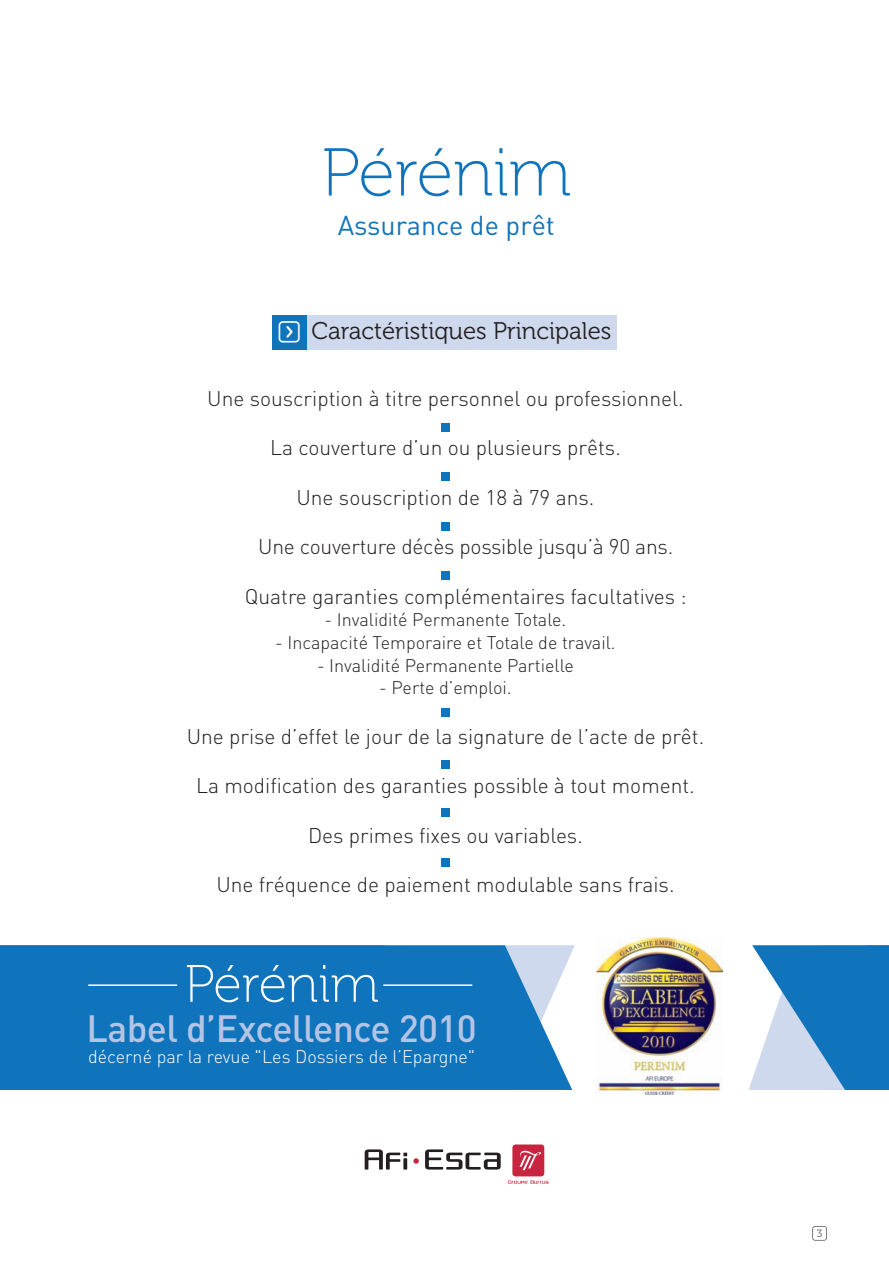
<style>
.page{position:relative;width:889px;height:1263px;background:#fff}
.page>*{position:absolute;margin:0;border:0;box-sizing:border-box;transform-origin:0 0}
.t1{font:67.5px "Museo 100";color:#1074bc}
.t2{font:52.5px "Museo 100";color:#fff}
.t3{font:500 37.5px "DIN";letter-spacing:-.015em;color:#b4c4e4}
.t4{font:27px "DIN";color:#1074bc}
.t5{font:24px "Museo 300";color:#231f20}
.t6{font:300 21px "DIN";color:#231f20}
.t7{font:300 18px "DIN";color:#231f20}
.t8{font:300 18px "DIN";color:#fff}
.t9{font:10.5px "Museo 300";color:#57585a}
.s1{font-family:"Button Bonus Rounded Positive";font-size:26.25px;color:#fff}
</style>
<div class="page">
<div style="left:441px;top:423px;width:9px;height:8px;background:#1074bc"></div>
<div style="left:441px;top:472px;width:9px;height:9px;background:#1074bc"></div>
<div style="left:441px;top:571px;width:9px;height:9px;background:#1074bc"></div>
<div style="left:441px;top:522px;width:9px;height:8px;background:#1074bc"></div>
<div style="left:441px;top:708px;width:9px;height:8px;background:#1074bc"></div>
<div style="left:441px;top:760px;width:9px;height:9px;background:#1074bc"></div>
<div style="left:441px;top:808px;width:9px;height:9px;background:#1074bc"></div>
<div style="left:441px;top:858px;width:9px;height:8px;background:#1074bc"></div>
<div style="left:275px;top:315px;width:342px;height:34px;background:#cfd9ed"></div>
<div style="left:272px;top:315px;width:34px;height:34px;background:#1074bc"></div>
<img style="left:596px;top:937px;width:127px;height:158px">
<div style="left:0;top:945px;width:572px;height:144px;background:#1074bc"></div>
<svg style="left:749px;top:945px;width:140px;height:144px;background:#5c9ed0"></svg>
<hr style="left:88px;top:984px;width:89px;height:1px;background:#fff">
<hr style="left:383px;top:984px;width:89px;height:1px;background:#fff">
<svg style="left:413px;top:1158px;width:6px;height:5px"></svg>
<svg style="left:508px;top:1180px;width:40px;height:3px"></svg>
<div style="left:512px;top:1144px;width:32px;height:32px;background:#c8233f;border-radius:3px"></div>
<svg style="left:520px;top:1150px;width:21px;height:19px"></svg>
<svg style="left:365px;top:1149px;width:42px;height:20px"></svg>
<svg style="left:425px;top:1149px;width:76px;height:20px"></svg>
<div style="left:812px;top:1225px;width:15px;height:15px;border:2px solid #57585a;border-radius:3px"></div>
<h1 class="t1" style="left:321px;top:148px;width:251px">Pérénim</h1>
<p class="t4" style="left:338px;top:209px;width:219px">Assurance de prêt</p>
<p class="t5" style="left:276px;top:322px;width:337px"><span class="s1">f</span> Caractéristiques Principales</p>
<p class="t6" style="left:207px;top:386px;width:478px">Une souscription à titre personnel ou professionnel.</p>
<p class="t6" style="left:270px;top:436px;width:352px">La couverture d’un ou plusieurs prêts.</p>
<p class="t6" style="left:296px;top:485px;width:299px">Une souscription de 18 à 79 ans.</p>
<p class="t6" style="left:258px;top:535px;width:417px">Une couverture décès possible jusqu’à 90 ans.</p>
<p class="t6" style="left:245px;top:584px;width:443px">Quatre garanties complémentaires facultatives :</p>
<p class="t7" style="left:325px;top:609px;width:243px">- Invalidité Permanente Totale.</p>
<p class="t7" style="left:275px;top:632px;width:342px">- Incapacité Temporaire et Totale de travail.</p>
<p class="t7" style="left:317px;top:654px;width:258px">- Invalidité Permanente Partielle</p>
<p class="t7" style="left:379px;top:677px;width:134px">- Perte d’emploi.</p>
<p class="t6" style="left:187px;top:724px;width:519px">Une prise d’effet le jour de la signature de l’acte de prêt.</p>
<p class="t6" style="left:196px;top:773px;width:500px">La modification des garanties possible à tout moment.</p>
<p class="t6" style="left:308px;top:823px;width:276px">Des primes fixes ou variables.</p>
<p class="t6" style="left:216px;top:872px;width:460px">Une fréquence de paiement modulable sans frais.</p>
<h2 class="t2" style="left:185px;top:964px;width:196px">Pérénim</h2>
<h3 class="t3" style="left:87px;top:1007px;width:392px">Label d’Excellence 2010</h3>
<p class="t8" style="left:88px;top:1046px;width:389px">décerné par la revue "Les Dossiers de l’Epargne"</p>
<p class="t9" style="left:817px;top:1228px;width:7px">3</p>
</div>
